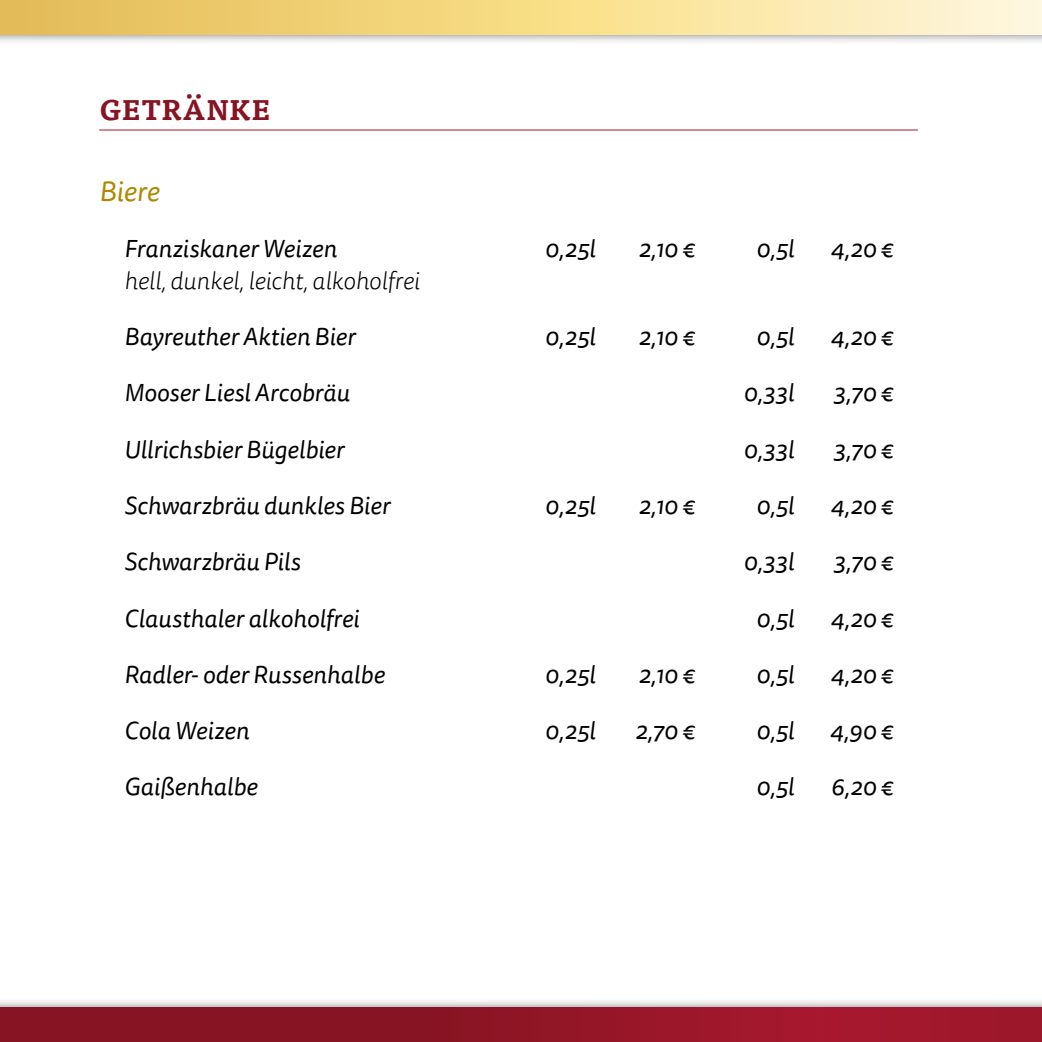
<style>
.page{position:relative;width:1042px;height:1042px;background:#fff}
.page>*{position:absolute;margin:0;border:0;box-sizing:border-box;transform-origin:0 0}
.name{font:700 28px "Tisa Pro";letter-spacing:.01em;color:#871422}
.Untertitel{font:italic 28px "Tisa Sans Pro";letter-spacing:-.005em;color:#af8800}
.Beschreibung_Getränke_4er{font:italic 24.5px "Tisa Sans Pro";letter-spacing:-.005em;color:#000}
.Beschreibung_Getränke_4er-2{font:italic 300 24.5px "Tisa Sans Pro";letter-spacing:-.005em;color:#000}
</style>
<div class="page">
<div style="left:0;top:0;width:1042px;height:45px;background:#000;opacity:.51"></div>
<div style="left:0;top:0;width:1042px;height:35px;background:linear-gradient(to right,#e6bc4b,#fff9d4)"></div>
<div style="left:0;top:997px;width:1042px;height:45px;background:#000;opacity:.51"></div>
<div style="left:0;top:1007px;width:1042px;height:35px;background:linear-gradient(to right,#80131f,#a6182d)"></div>
<hr style="left:99px;top:130px;width:819px;height:1px;background:#a8182e">
<p class="name" style="left:99px;top:87px;width:173px">GETRÄNKE</p>
<p class="Untertitel" style="left:99px;top:172px;width:62px">Biere</p>
<p class="Beschreibung_Getränke_4er" style="left:124px;top:232px;width:214px">Franziskaner Weizen</p>
<p class="Beschreibung_Getränke_4er" style="left:545px;top:232px;width:52px">0,25l</p>
<p class="Beschreibung_Getränke_4er" style="left:638px;top:232px;width:58px">2,10 €</p>
<p class="Beschreibung_Getränke_4er" style="left:756px;top:232px;width:39px">0,5l</p>
<p class="Beschreibung_Getränke_4er" style="left:830px;top:232px;width:64px">4,20 €</p>
<p class="Beschreibung_Getränke_4er-2" style="left:124px;top:264px;width:297px">hell, dunkel, leicht, alkoholfrei</p>
<p class="Beschreibung_Getränke_4er" style="left:124px;top:320px;width:233px">Bayreuther Aktien Bier</p>
<p class="Beschreibung_Getränke_4er" style="left:545px;top:320px;width:52px">0,25l</p>
<p class="Beschreibung_Getränke_4er" style="left:638px;top:320px;width:58px">2,10 €</p>
<p class="Beschreibung_Getränke_4er" style="left:756px;top:320px;width:39px">0,5l</p>
<p class="Beschreibung_Getränke_4er" style="left:830px;top:320px;width:64px">4,20 €</p>
<p class="Beschreibung_Getränke_4er" style="left:124px;top:376px;width:227px">Mooser Liesl Arcobräu</p>
<p class="Beschreibung_Getränke_4er" style="left:743px;top:376px;width:52px">0,33l</p>
<p class="Beschreibung_Getränke_4er" style="left:833px;top:376px;width:62px">3,70 €</p>
<p class="Beschreibung_Getränke_4er" style="left:124px;top:432px;width:222px">Ullrichsbier Bügelbier</p>
<p class="Beschreibung_Getränke_4er" style="left:743px;top:432px;width:52px">0,33l</p>
<p class="Beschreibung_Getränke_4er" style="left:833px;top:432px;width:62px">3,70 €</p>
<p class="Beschreibung_Getränke_4er" style="left:124px;top:489px;width:267px">Schwarzbräu dunkles Bier</p>
<p class="Beschreibung_Getränke_4er" style="left:545px;top:489px;width:52px">0,25l</p>
<p class="Beschreibung_Getränke_4er" style="left:638px;top:489px;width:58px">2,10 €</p>
<p class="Beschreibung_Getränke_4er" style="left:756px;top:489px;width:39px">0,5l</p>
<p class="Beschreibung_Getränke_4er" style="left:830px;top:489px;width:64px">4,20 €</p>
<p class="Beschreibung_Getränke_4er" style="left:124px;top:545px;width:178px">Schwarzbräu Pils</p>
<p class="Beschreibung_Getränke_4er" style="left:743px;top:545px;width:52px">0,33l</p>
<p class="Beschreibung_Getränke_4er" style="left:833px;top:545px;width:62px">3,70 €</p>
<p class="Beschreibung_Getränke_4er" style="left:124px;top:601px;width:237px">Clausthaler alkoholfrei</p>
<p class="Beschreibung_Getränke_4er" style="left:756px;top:601px;width:39px">0,5l</p>
<p class="Beschreibung_Getränke_4er" style="left:830px;top:601px;width:64px">4,20 €</p>
<p class="Beschreibung_Getränke_4er" style="left:124px;top:658px;width:262px">Radler- oder Russenhalbe</p>
<p class="Beschreibung_Getränke_4er" style="left:545px;top:658px;width:52px">0,25l</p>
<p class="Beschreibung_Getränke_4er" style="left:638px;top:658px;width:58px">2,10 €</p>
<p class="Beschreibung_Getränke_4er" style="left:756px;top:658px;width:39px">0,5l</p>
<p class="Beschreibung_Getränke_4er" style="left:830px;top:658px;width:64px">4,20 €</p>
<p class="Beschreibung_Getränke_4er" style="left:124px;top:714px;width:126px">Cola Weizen</p>
<p class="Beschreibung_Getränke_4er" style="left:545px;top:714px;width:52px">0,25l</p>
<p class="Beschreibung_Getränke_4er" style="left:635px;top:714px;width:61px">2,70 €</p>
<p class="Beschreibung_Getränke_4er" style="left:756px;top:714px;width:39px">0,5l</p>
<p class="Beschreibung_Getränke_4er" style="left:830px;top:714px;width:65px">4,90 €</p>
<p class="Beschreibung_Getränke_4er" style="left:124px;top:770px;width:135px">Gaißenhalbe</p>
<p class="Beschreibung_Getränke_4er" style="left:756px;top:770px;width:39px">0,5l</p>
<p class="Beschreibung_Getränke_4er" style="left:831px;top:770px;width:64px">6,20 €</p>
</div>
